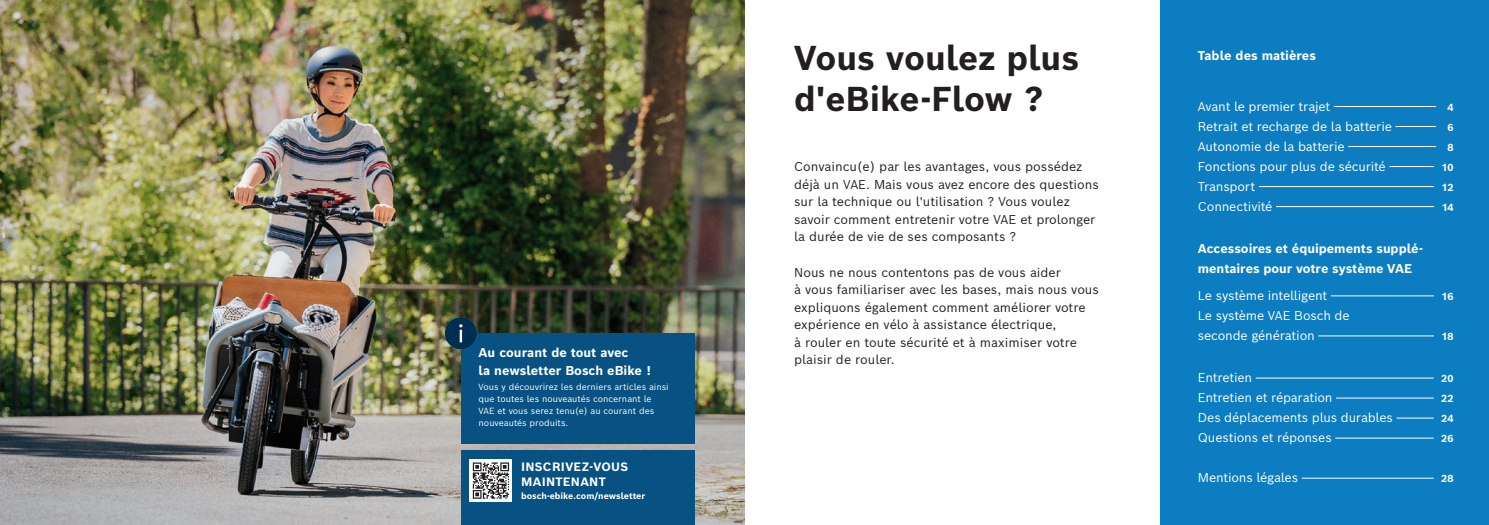
<style>
.page{position:relative;width:1489px;height:525px;background:#fff}
.page>*{position:absolute;margin:0;border:0;box-sizing:border-box;transform-origin:0 0}
.t1{font:700 33.75px/41.2px "Bosch Sans";color:#231f20}
.t2{font:12.5px/17.5px "Bosch Sans";color:#231f20}
.t3{font:12.5px/20px "Bosch Sans";letter-spacing:-.015em;color:#fff}
.t4{font:700 12.5px/20px "Bosch Sans";color:#fff}
.t5{font:700 11.88px/15px "Bosch Sans";letter-spacing:.025em;color:#fff}
.t6{font:700 10px "Bosch Sans";letter-spacing:-.01em;color:#fff}
.t7{font:8.75px/11.9px "Bosch Sans";color:#fff}
.t8{font:700 8.75px "Bosch Sans";color:#fff}
</style>
<div class="page">
<img style="left:0;top:0;width:744px;height:524px">
<div style="left:1159px;top:0;width:329px;height:524px;background:#0d7dc2"></div>
<hr style="left:1333px;top:106px;width:102px;height:1px;background:#fff">
<hr style="left:1395px;top:126px;width:40px;height:1px;background:#fff">
<hr style="left:1347px;top:146px;width:88px;height:1px;background:#fff">
<hr style="left:1389px;top:166px;width:44px;height:1px;background:#fff">
<hr style="left:1258px;top:186px;width:175px;height:1px;background:#fff">
<hr style="left:1275px;top:206px;width:158px;height:1px;background:#fff">
<hr style="left:1330px;top:295px;width:103px;height:1px;background:#fff">
<hr style="left:1318px;top:335px;width:115px;height:1px;background:#fff">
<hr style="left:1255px;top:377px;width:178px;height:1px;background:#fff">
<hr style="left:1335px;top:397px;width:98px;height:1px;background:#fff">
<hr style="left:1396px;top:417px;width:37px;height:1px;background:#fff">
<hr style="left:1335px;top:437px;width:98px;height:1px;background:#fff">
<hr style="left:1301px;top:477px;width:132px;height:1px;background:#fff">
<div style="left:461px;top:450px;width:233px;height:74px;background:#085283"></div>
<div style="left:461px;top:333px;width:233px;height:110px;background:#085283"></div>
<svg style="left:445px;top:317px;width:32px;height:32px"></svg>
<svg style="left:469px;top:459px;width:43px;height:42px"></svg>
<svg style="left:473px;top:462px;width:36px;height:36px"></svg>
<p class="t4" style="left:478px;top:344px;width:174px;line-height:17.5px">Au courant de tout avec<br>la newsletter Bosch eBike !</p>
<p class="t7" style="left:478px;top:381px;width:192px">Vous y découvrirez les derniers articles ainsi que toutes les nouveautés concernant le VAE et vous serez tenu(e) au courant des nouveautés produits.</p>
<p class="t5" style="left:521px;top:459px;width:109px">INSCRIVEZ-VOUS<br>MAINTENANT</p>
<p class="t8" style="left:521px;top:490px;width:126px">bosch-ebike.com/newsletter</p>
<h1 class="t1" style="left:794px;top:36px;width:286px">Vous voulez plus d'eBike-Flow ?</h1>
<p class="t2" style="left:794px;top:157px;width:306px">Convaincu(e) par les avantages, vous possédez déjà un VAE. Mais vous avez encore des questions sur la technique ou l'utilisation ? Vous voulez savoir comment entretenir votre VAE et prolonger la durée de vie de ses composants ?</p>
<p class="t2" style="left:794px;top:262px;width:306px">Nous ne nous contentons pas de vous aider<br>à vous familiariser avec les bases, mais nous vous expliquons également comment améliorer votre expérience en vélo à assistance électrique,<br>à rouler en toute sécurité et à maximiser votre plaisir de rouler.</p>
<p class="t4" style="left:1197px;top:45px;width:120px">Table des matières</p>
<p class="t3" style="left:1197px;top:96px;width:134px">Avant le premier trajet</p>
<p class="t6" style="left:1447px;top:100px;width:8px">4</p>
<p class="t3" style="left:1197px;top:116px;width:196px">Retrait et recharge de la batterie</p>
<p class="t6" style="left:1447px;top:120px;width:8px">6</p>
<p class="t3" style="left:1197px;top:136px;width:148px">Autonomie de la batterie</p>
<p class="t6" style="left:1447px;top:140px;width:8px">8</p>
<p class="t3" style="left:1197px;top:156px;width:189px">Fonctions pour plus de sécurité</p>
<p class="t6" style="left:1441px;top:160px;width:13px">10</p>
<p class="t3" style="left:1197px;top:176px;width:59px">Transport</p>
<p class="t6" style="left:1441px;top:180px;width:13px">12</p>
<p class="t3" style="left:1197px;top:196px;width:76px">Connectivité</p>
<p class="t6" style="left:1441px;top:200px;width:13px">14</p>
<p class="t4" style="left:1197px;top:238px;width:226px">Accessoires et équipements supplé&shy;mentaires pour votre système VAE</p>
<p class="t3" style="left:1197px;top:285px;width:131px">Le système intelligent</p>
<p class="t6" style="left:1441px;top:289px;width:13px">16</p>
<p class="t3" style="left:1197px;top:305px;width:153px">Le système VAE Bosch de seconde génération</p>
<p class="t6" style="left:1441px;top:329px;width:13px">18</p>
<p class="t3" style="left:1197px;top:367px;width:56px">Entretien</p>
<p class="t6" style="left:1440px;top:371px;width:14px">20</p>
<p class="t3" style="left:1197px;top:387px;width:136px">Entretien et réparation</p>
<p class="t6" style="left:1441px;top:391px;width:14px">22</p>
<p class="t3" style="left:1197px;top:407px;width:197px">Des déplacements plus durables</p>
<p class="t6" style="left:1441px;top:411px;width:14px">24</p>
<p class="t3" style="left:1197px;top:427px;width:135px">Questions et réponses</p>
<p class="t6" style="left:1441px;top:431px;width:14px">26</p>
<p class="t3" style="left:1197px;top:467px;width:102px">Mentions légales</p>
<p class="t6" style="left:1440px;top:471px;width:14px">28</p>
</div>
